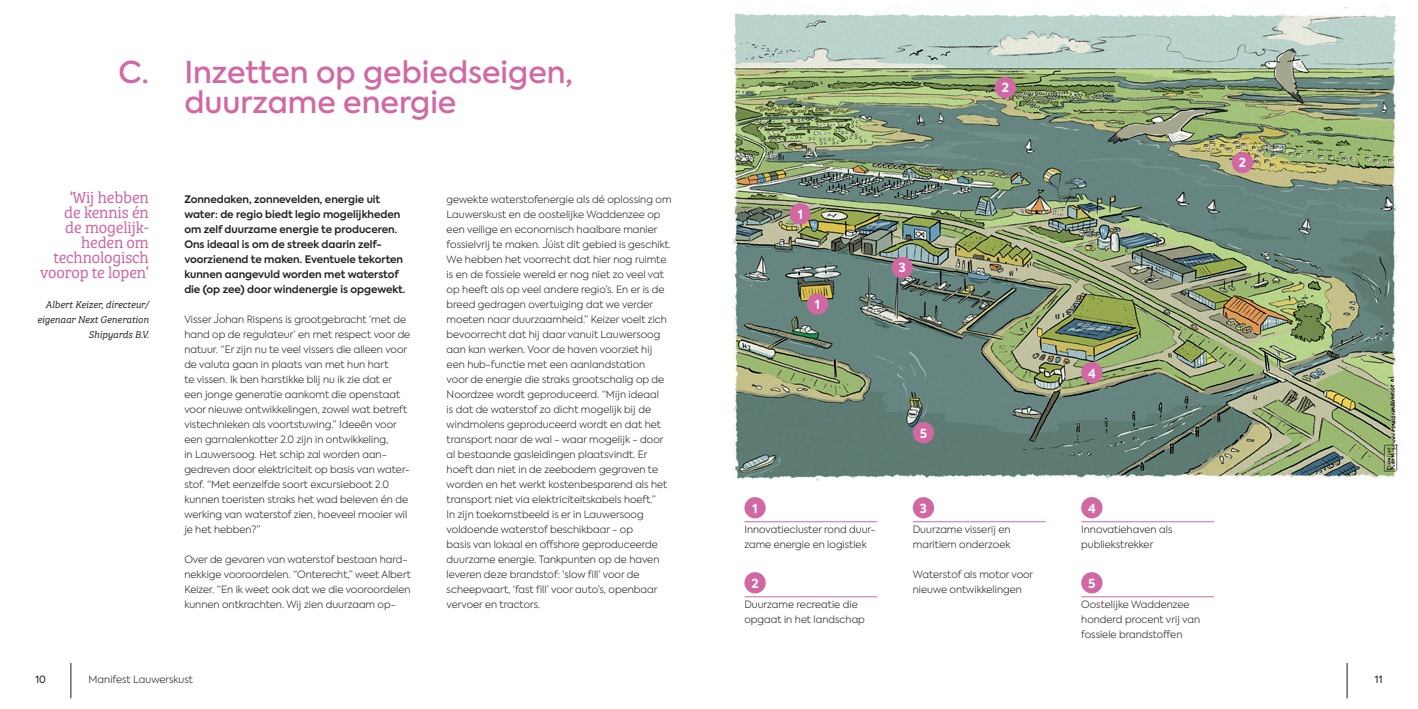
<style>
.page{position:relative;width:1418px;height:709px;background:#fff}
.page>*{position:absolute;margin:0;border:0;box-sizing:border-box;transform-origin:0 0}
.t1{font:500 30px/30px "Axiforma";color:#d268a3}
.t2{font:300 16.25px/15px "Bree Serif";letter-spacing:-.01em;color:#d0629f;text-align:right}
.t3{font:700 12.5px "Axiforma";color:#fff}
.t4{font:600 10.25px/15px "Axiforma";letter-spacing:-.005em;color:#231f20}
.t5{font:300 10px/15px "Axiforma";color:#231f20}
.t6{font:italic 300 10px/15px "Bree Serif";letter-spacing:-.005em;color:#231f20;text-align:right}
.t7{font:10px "Axiforma";color:#231f20}
</style>
<div class="page">
<hr style="left:71px;top:663px;width:1px;height:35px;background:#231f20">
<hr style="left:1346px;top:663px;width:1px;height:35px;background:#231f20">
<img style="left:732px;top:7px;width:666px;height:474px">
<div style="left:744px;top:497px;width:21px;height:21px;background:#d268a3;border-radius:50%"></div>
<div style="left:744px;top:572px;width:21px;height:21px;background:#d268a3;border-radius:50%"></div>
<div style="left:912px;top:497px;width:22px;height:21px;background:#d268a3;border-radius:50%"></div>
<div style="left:1081px;top:497px;width:21px;height:21px;background:#d268a3;border-radius:50%"></div>
<div style="left:1081px;top:572px;width:21px;height:21px;background:#d268a3;border-radius:50%"></div>
<div style="left:806px;top:293px;width:22px;height:21px;background:#d268a3;border-radius:50%"></div>
<div style="left:994px;top:77px;width:22px;height:21px;background:#d268a3;border-radius:50%"></div>
<div style="left:1231px;top:152px;width:22px;height:21px;background:#d268a3;border-radius:50%"></div>
<div style="left:789px;top:203px;width:22px;height:21px;background:#d268a3;border-radius:50%"></div>
<div style="left:891px;top:257px;width:21px;height:21px;background:#d268a3;border-radius:50%"></div>
<div style="left:1081px;top:362px;width:21px;height:21px;background:#d268a3;border-radius:50%"></div>
<div style="left:912px;top:422px;width:22px;height:21px;background:#d268a3;border-radius:50%"></div>
<hr style="left:744px;top:521px;width:133px;height:1px;background:#d268a3">
<hr style="left:744px;top:596px;width:133px;height:1px;background:#d268a3">
<hr style="left:912px;top:521px;width:133px;height:1px;background:#d268a3">
<hr style="left:1081px;top:521px;width:133px;height:1px;background:#d268a3">
<hr style="left:1081px;top:596px;width:133px;height:1px;background:#d268a3">
<h1 class="t1" style="left:184px;top:58px;width:390px;text-indent:-66px">C. Inzetten op gebiedseigen, duurzame energie</h1>
<h2 class="t2" style="left:40px;top:189px;width:110px">‘Wij hebben<br>de kennis én<br>de mogelijk&shy;heden om technologisch voorop te lopen’</h2>
<p class="t6" style="left:37px;top:297px;width:113px">Albert Keizer, directeur/ eigenaar Next Generation<br>Shipyards B.V.</p>
<p class="t4" style="left:184px;top:192px;width:223px">Zonnedaken, zonnevelden, energie uit water: de regio biedt legio mogelijkheden om zelf duurzame energie te produceren.<br>Ons ideaal is om de streek daarin zelf&shy;voorzienend te maken. Eventuele tekorten kunnen aangevuld worden met waterstof die (op zee) door windenergie is opgewekt.</p>
<p class="t5" style="left:184px;top:312px;width:227px">Visser Johan Rispens is grootgebracht ‘met de hand op de regulateur’ en met respect voor de natuur. “Er zijn nu te veel vissers die alleen voor de valuta gaan in plaats van met hun hart<br>te vissen. Ik ben harstikke blij nu ik zie dat er een jonge generatie aankomt die openstaat voor nieuwe ontwikkelingen, zowel wat betreft vistechnieken als voortstuwing.” Ideeën voor een garnalenkotter 2.0 zijn in ontwikkeling,<br>in Lauwersoog. Het schip zal worden aan&shy;gedreven door elektriciteit op basis van water&shy;stof. “Met eenzelfde soort excursieboot 2.0 kunnen toeristen straks het wad beleven én de werking van waterstof zien, hoeveel mooier wil je het hebben?”</p>
<p class="t5" style="left:184px;top:552px;width:228px">Over de gevaren van waterstof bestaan hard&shy;nekkige vooroordelen. “Onterecht,” weet Albert Keizer. “En ik weet ook dat we die vooroordelen kunnen ontkrachten. Wij zien duurzaam op-</p>
<p class="t5" style="left:446px;top:192px;width:226px">gewekte waterstofenergie als dé oplossing om Lauwerskust en de oostelijke Waddenzee op een veilige en economisch haalbare manier fossielvrij te maken. Júist dit gebied is geschikt.<br>We hebben het voorrecht dat hier nog ruimte is en de fossiele wereld er nog niet zo veel vat op heeft als op veel andere regio’s. En er is de breed gedragen overtuiging dat we verder moeten naar duurzaamheid.” Keizer voelt zich bevoorrecht dat hij daar vanuit Lauwersoog aan kan werken. Voor de haven voorziet hij een hub-functie met een aanlandstation<br>voor de energie die straks grootschalig op de Noordzee wordt geproduceerd. “Mijn ideaal<br>is dat de waterstof zo dicht mogelijk bij de windmolens geproduceerd wordt en dat het transport naar de wal - waar mogelijk - door al bestaande gasleidingen plaatsvindt. Er hoeft dan niet in de zeebodem gegraven te worden en het werkt kostenbesparend als het transport niet via elektriciteitskabels hoeft.”<br>In zijn toekomstbeeld is er in Lauwersoog voldoende waterstof beschikbaar - op<br>basis van lokaal en offshore geproduceerde duurzame energie. Tankpunten op de haven leveren deze brandstof: ‘slow fill’ voor de scheepvaart, ‘fast fill’ voor auto’s, openbaar vervoer en tractors.</p>
<p class="t3" style="left:797px;top:206px;width:7px">1</p>
<p class="t3" style="left:814px;top:296px;width:7px">1</p>
<p class="t3" style="left:898px;top:259px;width:9px">3</p>
<p class="t3" style="left:1001px;top:79px;width:9px">2</p>
<p class="t3" style="left:752px;top:499px;width:7px">1</p>
<p class="t5" style="left:744px;top:522px;width:131px">Innovatiecluster rond duur&shy;zame energie en logistiek</p>
<p class="t3" style="left:751px;top:574px;width:9px">2</p>
<p class="t5" style="left:744px;top:597px;width:122px">Duurzame recreatie die opgaat in het landschap</p>
<p class="t3" style="left:919px;top:424px;width:9px">5</p>
<p class="t3" style="left:920px;top:499px;width:9px">3</p>
<p class="t5" style="left:912px;top:522px;width:99px">Duurzame visserij en maritiem onderzoek</p>
<p class="t5" style="left:912px;top:567px;width:122px">Waterstof als motor voor nieuwe ontwikkelingen</p>
<p class="t3" style="left:1238px;top:154px;width:9px">2</p>
<p class="t3" style="left:1087px;top:364px;width:9px">4</p>
<p class="t3" style="left:1087px;top:499px;width:9px">4</p>
<p class="t5" style="left:1081px;top:522px;width:93px">Innovatiehaven als publiekstrekker</p>
<p class="t3" style="left:1088px;top:574px;width:9px">5</p>
<p class="t5" style="left:1081px;top:597px;width:121px">Oostelijke Waddenzee honderd procent vrij van fossiele brandstoffen</p>
<p class="t7" style="left:35px;top:673px;width:12px">10</p>
<p class="t5" style="left:89px;top:672px;width:106px">Manifest Lauwerskust</p>
<p class="t7" style="left:1374px;top:673px;width:9px">11</p>
</div>
